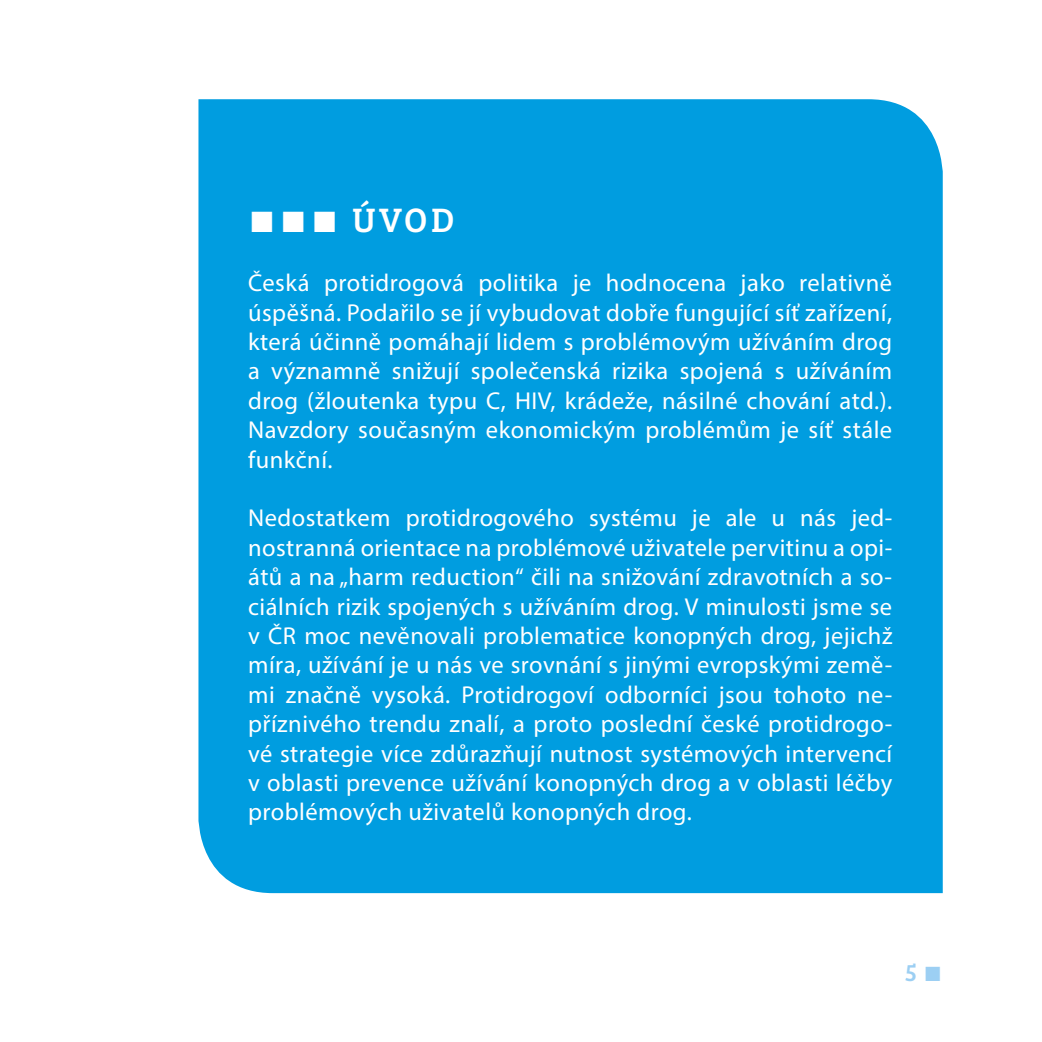
<style>
.page{position:relative;width:1042px;height:1042px;background:#fff}
.page>*{position:absolute;margin:0;border:0;box-sizing:border-box;transform-origin:0 0}
.t1{font:35px "Bree Serif";color:#fff}
.t2{font:24.5px/29.4px "Myriad Pro";letter-spacing:.02em;color:#fff;text-align:justify}
.t3{font:24.5px "Bree Serif";color:#9ccff3}
.s1{font-family:"Lucida Sans Unicode"}
</style>
<div class="page">
<div style="left:198px;top:99px;width:745px;height:794px;background:#009de0"></div>
<h1 class="t1" style="left:248px;top:207px;width:208px"><span class="s1">∎∎∎</span> ÚVOD</h1>
<p class="t2" style="left:248px;top:271px;width:646px">Česká protidrogová politika je hodnocena jako relativně úspěšná. Podařilo se jí vybudovat dobře fungující síť zařízení, která účinně pomáhají lidem s problémovým užíváním drog a významně snižují společenská rizika spojená s užíváním drog (žloutenka typu C, HIV, krádeže, násilné chování atd.).<br>Navzdory současným ekonomickým problémům je síť stále funkční.</p>
<p class="t2" style="left:248px;top:506px;width:646px">Nedostatkem protidrogového systému je ale u nás jed&shy;nostranná orientace na problémové uživatele pervitinu a opi&shy;átů a na „harm reduction“ čili na snižování zdravotních a so&shy;ciálních rizik spojených s užíváním drog. V minulosti jsme se v ČR moc nevěnovali problematice konopných drog, jejichž míra, užívání je u nás ve srovnání s jinými evropskými země&shy;mi značně vysoká. Protidrogoví odborníci jsou tohoto ne&shy;příznivého trendu znalí, a proto poslední české protidrogo&shy;vé strategie více zdůrazňují nutnost systémových intervencí v oblasti prevence užívání konopných drog a v oblasti léčby problémových uživatelů konopných drog.</p>
<p class="t3" style="left:905px;top:963px;width:39px">5 <span class="s1">∎</span></p>
</div>
